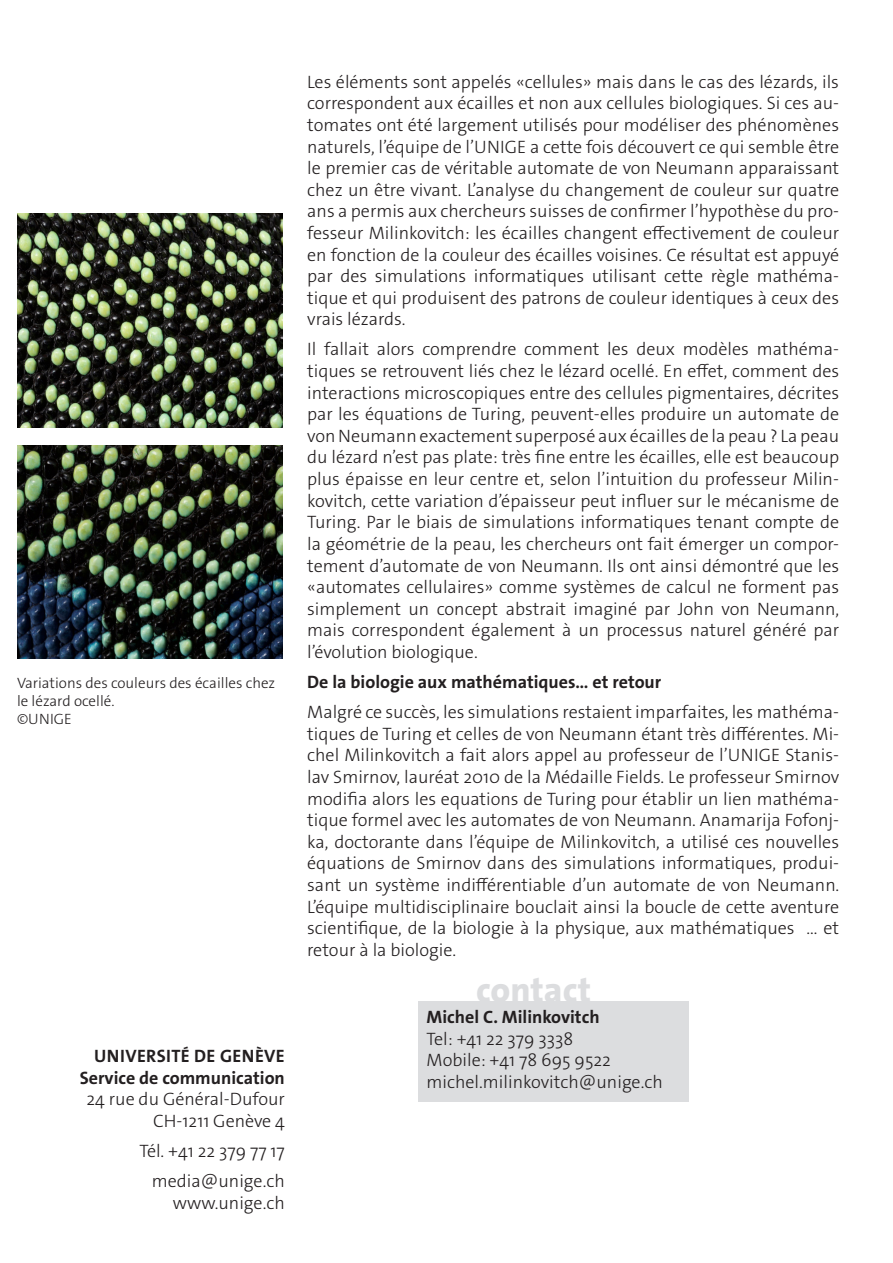
<style>
.page{position:relative;width:893px;height:1263px;background:#fff}
.page>*{position:absolute;margin:0;border:0;box-sizing:border-box;transform-origin:0 0}
._4__texte_courant{font:800 35.7px "The Sans Os F";color:#dcdddf}
._4__texte_courant-2{font:300 18px/21.6px "The Sans Os F";color:#231f20;text-align:justify}
.texte_courant{font:300 18px/21.6px "The Sans Os F";color:#231f20;text-align:right}
._4__texte_courant-3{font:700 18px "The Sans Os F";color:#231f20}
.texte_courant-2{font:700 18px "The Sans Os F";letter-spacing:.02em;color:#231f20}
.t1{font:300 15px/18px "The Sans Os F";color:#231f20}
.s1{font-weight:700}
</style>
<div class="page">
<div style="left:418px;top:1001px;width:271px;height:101px;background:#dcdddf"></div>
<img style="left:17px;top:213px;width:265px;height:214px">
<img style="left:17px;top:445px;width:265px;height:214px">
<p class="t1" style="left:17px;top:674px;width:260px">Variations des couleurs des écailles chez le lézard ocellé.</p>
<p class="t1" style="left:17px;top:710px;width:56px">©UNIGE</p>
<p class="texte_courant-2" style="left:94px;top:1044px;width:192px">UNIVERSITÉ DE GENÈVE</p>
<p class="texte_courant" style="left:80px;top:1067px;width:207px"><span class="s1">Service de communication<br></span>24 rue du Général-Dufour<br>CH-1211 Genève 4</p>
<p class="texte_courant" style="left:139px;top:1140px;width:147px">Tél. +41 22 379 77 17</p>
<p class="texte_courant" style="left:152px;top:1170px;width:135px">media@unige.ch www.unige.ch</p>
<p class="_4__texte_courant-2" style="left:307px;top:71px;width:533px">Les éléments sont appelés «cellules» mais dans le cas des lézards, ils correspondent aux écailles et non aux cellules biologiques. Si ces au&shy;tomates ont été largement utilisés pour modéliser des phénomènes naturels, l’équipe de l’UNIGE a cette fois découvert ce qui semble être le premier cas de véritable automate de von Neumann apparaissant chez un être vivant. L’analyse du changement de couleur sur quatre ans a permis aux chercheurs suisses de confirmer l’hypothèse du pro&shy;fesseur Milinkovitch: les écailles changent effectivement de couleur en fonction de la couleur des écailles voisines. Ce résultat est appuyé par des simulations informatiques utilisant cette règle mathéma&shy;tique et qui produisent des patrons de couleur identiques à ceux des vrais lézards.</p>
<p class="_4__texte_courant-2" style="left:307px;top:339px;width:533px">Il fallait alors comprendre comment les deux modèles mathéma&shy;tiques se retrouvent liés chez le lézard ocellé. En effet, comment des interactions microscopiques entre des cellules pigmentaires, décrites par les équations de Turing, peuvent-elles produire un automate de von Neumann exactement superposé aux écailles de la peau ? La peau du lézard n’est pas plate: très fine entre les écailles, elle est beaucoup plus épaisse en leur centre et, selon l’intuition du professeur Milin&shy;kovitch, cette variation d’épaisseur peut influer sur le mécanisme de Turing. Par le biais de simulations informatiques tenant compte de la géométrie de la peau, les chercheurs ont fait émerger un compor&shy;tement d’automate de von Neumann. Ils ont ainsi démontré que les «automates cellulaires» comme systèmes de calcul ne forment pas simplement un concept abstrait imaginé par John von Neumann, mais correspondent également à un processus naturel généré par l’évolution biologique.</p>
<p class="_4__texte_courant-3" style="left:307px;top:670px;width:356px">De la biologie aux mathématiques… et retour</p>
<p class="_4__texte_courant-2" style="left:307px;top:701px;width:533px">Malgré ce succès, les simulations restaient imparfaites, les mathéma&shy;tiques de Turing et celles de von Neumann étant très différentes. Mi&shy;chel Milinkovitch a fait alors appel au professeur de l’UNIGE Stanis&shy;lav Smirnov, lauréat 2010 de la Médaille Fields. Le professeur Smirnov modifia alors les equations de Turing pour établir un lien mathéma&shy;tique formel avec les automates de von Neumann. Anamarija Fofonj&shy;ka, doctorante dans l’équipe de Milinkovitch, a utilisé ces nouvelles équations de Smirnov dans des simulations informatiques, produi&shy;sant un système indifférentiable d’un automate de von Neumann.<br>L’équipe multidisciplinaire bouclait ainsi la boucle de cette aventure scientifique, de la biologie à la physique, aux mathématiques … et retour à la biologie.</p>
<p class="_4__texte_courant" style="left:476px;top:967px;width:116px">contact</p>
<p class="_4__texte_courant-2" style="left:427px;top:1006px;width:238px;text-align:left"><span class="s1">Michel C. Milinkovitch<br></span>Tel: +41 22 379 3338<br>Mobile: +41 78 695 9522 michel.milinkovitch@unige.ch</p>
</div>
